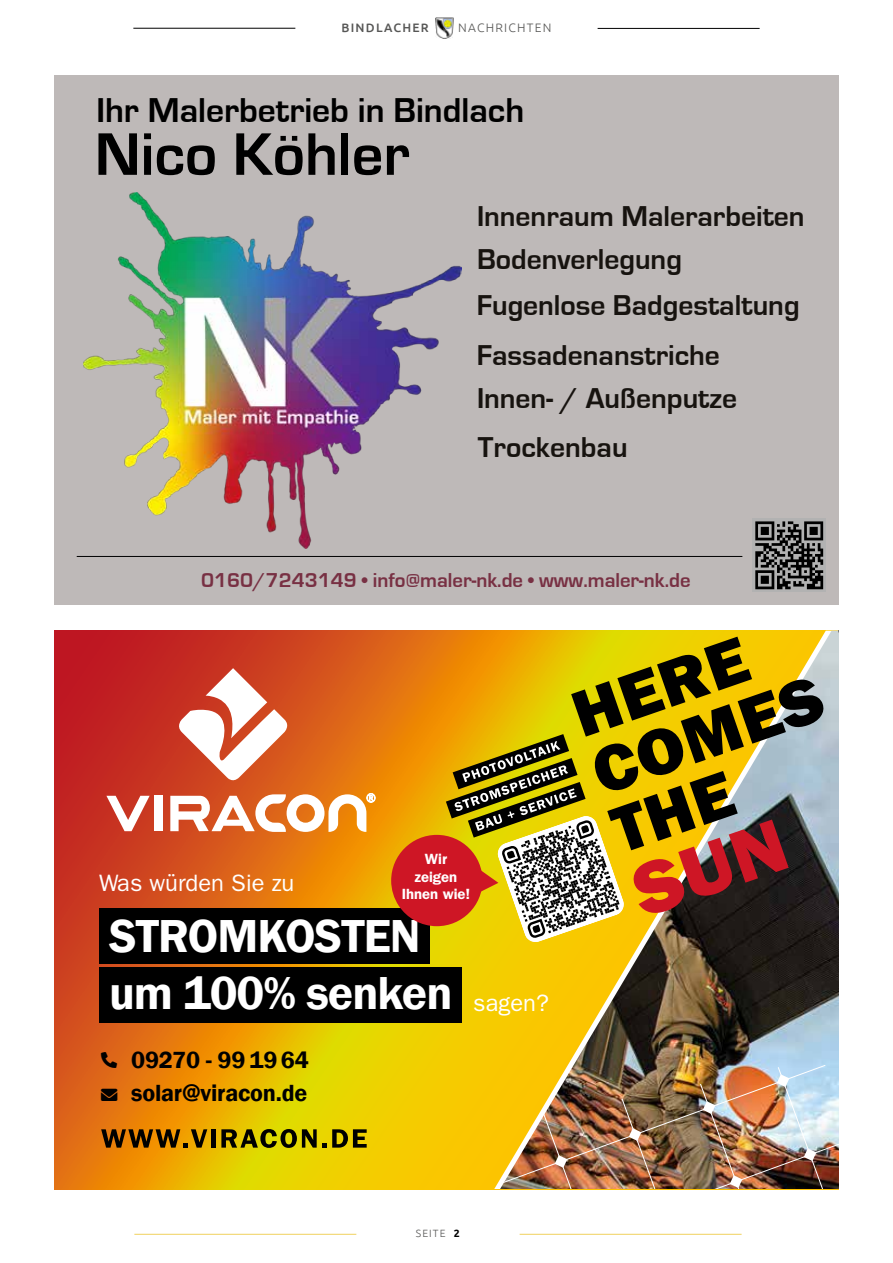
<style>
.page{position:relative;width:893px;height:1263px;background:#fff}
.page>*{position:absolute;margin:0;border:0;box-sizing:border-box;transform-origin:0 0}
.t1{font:700 62.25px "Eurostile";color:#000}
.t2{font:600 47.55px/57.2px "Franklin Gothic";letter-spacing:-.02em;color:#fff}
.t3{font:700 35.55px "Eurostile";color:#000}
.t4{font:700 29.55px/43px "Eurostile";color:#17130f}
.t5{font:600 24px/33.5px "Franklin Gothic";letter-spacing:-.01em;color:#000}
.t6{font:23.7px "ITC Franklin Gothic Std";color:#fff}
.t7{font:700 20.7px "Eurostile";color:#783043}
.t8{font:600 14.85px/17.9px "ITC Franklin Gothic Std";color:#fff;text-align:center}
.t9{font:300 12.3px "Ubuntu";letter-spacing:.1em;color:#575756}
.t10{font:500 12.3px "Ubuntu";letter-spacing:.1em;color:#575756}
.t11{font:300 10.5px "Ubuntu";letter-spacing:.1em;color:#575756}
.s1{font-weight:700;color:#000}
</style>
<div class="page">
<svg style="left:54px;top:631px;width:440px;height:558px;background:#de7c0f"></svg>
<img style="left:500px;top:631px;width:339px;height:429px">
<svg style="left:175px;top:668px;width:116px;height:116px"></svg>
<svg style="left:106px;top:796px;width:44px;height:35px"></svg>
<div style="left:154px;top:796px;width:9px;height:35px;background:#fff"></div>
<svg style="left:170px;top:793px;width:205px;height:39px"></svg>
<svg style="left:101px;top:1129px;width:106px;height:18px;background:#7e4d01"></svg>
<div style="left:211px;top:1129px;width:5px;height:18px;background:#000"></div>
<svg style="left:221px;top:1129px;width:146px;height:19px;background:#7b7000"></svg>
<img style="left:500px;top:1060px;width:339px;height:129px">
<div style="left:99px;top:967px;width:363px;height:56px;background:#000"></div>
<div style="left:99px;top:909px;width:330px;height:55px;background:#000"></div>
<svg style="left:391px;top:637px;width:433px;height:306px;background:#a47d25"></svg>
<div style="left:54px;top:75px;width:784px;height:529px;background:#beb9b8"></div>
<svg style="left:753px;top:519px;width:73px;height:73px"></svg>
<svg style="left:755px;top:521px;width:68px;height:68px"></svg>
<img style="left:83px;top:193px;width:378px;height:355px">
<hr style="left:77px;top:556px;width:665px;height:1px;background:#000">
<hr style="left:133px;top:28px;width:162px;height:1px;background:#000">
<hr style="left:598px;top:28px;width:162px;height:1px;background:#000">
<img style="left:435px;top:18px;width:18px;height:20px">
<hr style="left:134px;top:1234px;width:222px;height:1px;background:#f0d15d">
<hr style="left:520px;top:1234px;width:222px;height:1px;background:#f0d15d">
<svg style="left:101px;top:1052px;width:16px;height:16px"></svg>
<svg style="left:101px;top:1088px;width:16px;height:13px"></svg>
<p class="t10" style="left:341px;top:20px;width:89px">BINDLACHER</p>
<p class="t9" style="left:458px;top:21px;width:95px">NACHRICHTEN</p>
<p class="t3" style="left:96px;top:91px;width:429px">Ihr Malerbetrieb in Bindlach</p>
<h1 class="t1" style="left:95px;top:120px;width:316px">Nico Köhler</h1>
<p class="t4" style="left:477px;top:196px;width:329px">Innenraum Malerarbeiten<br>Bodenverlegung</p>
<p class="t4" style="left:477px;top:285px;width:324px">Fugenlose Badgestaltung</p>
<p class="t4" style="left:477px;top:334px;width:245px">Fassadenanstriche</p>
<p class="t4" style="left:477px;top:377px;width:262px">Innen- / Außenputze</p>
<p class="t4" style="left:478px;top:426px;width:151px">Trockenbau</p>
<p class="t7" style="left:201px;top:569px;width:491px">0160/7243149 • info@maler-nk.de • www.maler-nk.de</p>
<p class="t6" style="left:99px;top:869px;width:197px">Was würden Sie zu</p>
<p class="t8" style="left:402px;top:850px;width:70px">Wir<br>zeigen<br>Ihnen wie!</p>
<h2 class="t2" style="left:109px;top:908px;width:345px">STROMKOSTEN um 100% senken</h2>
<p class="t5" style="left:131px;top:1043px;width:179px">09270 - 99 19 64 solar@viracon.de</p>
<p class="t6" style="left:473px;top:989px;width:77px">sagen?</p>
<p class="t11" style="left:416px;top:1227px;width:45px">SEITE <span class="s1">2</span></p>
</div>
